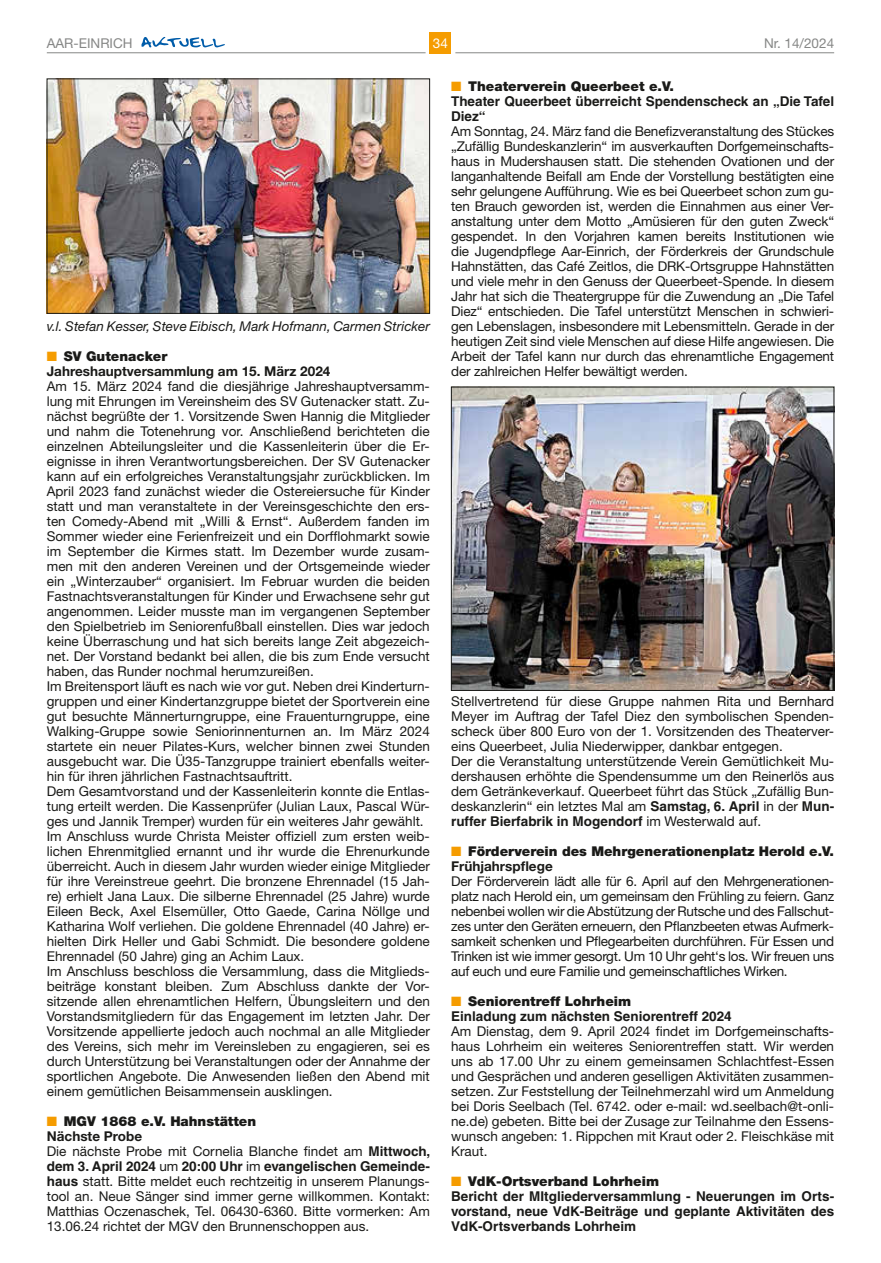
<style>
.page{position:relative;width:881px;height:1263px;background:#fff}
.page>*{position:absolute;margin:0;border:0;box-sizing:border-box;transform-origin:0 0}
.t1{font:13.5px/15px "Helvetica Neue LT";color:#1a1a18;text-align:justify}
.t2{font:700 13.5px/15px "Helvetica LT";color:#1a1a18}
.t3{font:900 13.5px/15px "Helvetica Neue LT";color:#1a1a18}
.t4{font:italic 13.5px "Helvetica Neue LT";color:#1a1a18}
.t5{font:700 13.5px/15px "Helvetica Neue LT";color:#1a1a18}
.t6{font:13.5px "Helvetica Neue LT";color:#868786}
.t7{font:13.5px "Helvetica Neue LT";color:#fff}
.s1{color:#f59c00}
.s2{font-weight:900}
.s3{font-weight:700}
.s4{font-family:"Helvetica LT";font-weight:700}
.s5{font-family:"Helvetica Neue LT";font-weight:400}
</style>
<div class="page">
<div style="left:429px;top:32px;width:22px;height:21px;background:#f59c00"></div>
<hr style="left:47px;top:52px;width:378px;height:1px;background:#868786">
<hr style="left:455px;top:52px;width:378px;height:1px;background:#868786">
<svg style="left:141px;top:37px;width:84px;height:10px"></svg>
<img style="left:453px;top:389px;width:378px;height:300px">
<div style="left:451px;top:387px;width:382px;height:304px;border:1px solid #1a1a18"></div>
<img style="left:49px;top:81px;width:378px;height:231px">
<div style="left:47px;top:79px;width:382px;height:235px;border:1px solid #1a1a18"></div>
<p class="t6" style="left:47px;top:35px;width:87px">AAR-EINRICH</p>
<p class="t7" style="left:433px;top:35px;width:17px">34</p>
<p class="t6" style="left:763px;top:35px;width:72px">Nr. 14/2024</p>
<p class="t3" style="left:451px;top:78px;width:224px"><span class="s1">■</span> Theaterverein Queerbeet e.V.</p>
<p class="t2" style="left:451px;top:93px;width:384px">Theater Queerbeet überreicht Spendenscheck an „Die Tafel<br>Diez“</p>
<p class="t1" style="left:451px;top:123px;width:384px">Am Sonntag, 24. März fand die Benefizveranstaltung des Stückes „Zufällig Bundeskanzlerin“ im ausverkauften Dorfgemeinschafts&shy;haus in Mudershausen statt. Die stehenden Ovationen und der langanhaltende Beifall am Ende der Vorstellung bestätigten eine sehr gelungene Aufführung. Wie es bei Queerbeet schon zum gu&shy;ten Brauch geworden ist, werden die Einnahmen aus einer Ver&shy;anstaltung unter dem Motto „Amüsieren für den guten Zweck“ gespendet. In den Vorjahren kamen bereits Institutionen wie die Jugendpflege Aar-Einrich, der Förderkreis der Grundschule Hahnstätten, das Café Zeitlos, die DRK-Ortsgruppe Hahnstätten und viele mehr in den Genuss der Queerbeet-Spende. In diesem Jahr hat sich die Theatergruppe für die Zuwendung an „Die Tafel Diez“ entschieden. Die Tafel unterstützt Menschen in schwieri&shy;gen Lebenslagen, insbesondere mit Lebensmitteln. Gerade in der heutigen Zeit sind viele Menschen auf diese Hilfe angewiesen. Die Arbeit der Tafel kann nur durch das ehrenamtliche Engagement der zahlreichen Helfer bewältigt werden.</p>
<p class="t4" style="left:47px;top:318px;width:384px">v.l. Stefan Kesser, Steve Eibisch, Mark Hofmann, Carmen Stricker</p>
<p class="t5" style="left:47px;top:348px;width:285px"><span class="s1">■</span> <span class="s2">SV Gutenacker<br></span>Jahreshauptversammlung am 15. März 2024</p>
<p class="t1" style="left:47px;top:378px;width:384px;text-align:left">Am 15. März 2024 fand die diesjährige Jahreshauptversamm&shy;lung mit Ehrungen im Vereinsheim des SV Gutenacker statt. Zu&shy;nächst begrüßte der 1. Vorsitzende Swen Hannig die Mitglieder und nahm die Totenehrung vor. Anschließend berichteten die einzelnen Abteilungsleiter und die Kassenleiterin über die Er&shy;eignisse in ihren Verantwortungsbereichen. Der SV Gutenacker kann auf ein erfolgreiches Veranstaltungsjahr zurückblicken. Im April 2023 fand zunächst wieder die Ostereiersuche für Kinder statt und man veranstaltete in der Vereinsgeschichte den ers&shy;ten Comedy-Abend mit „Willi &amp; Ernst“. Außerdem fanden im Sommer wieder eine Ferienfreizeit und ein Dorfflohmarkt sowie im September die Kirmes statt. Im Dezember wurde zusam&shy;men mit den anderen Vereinen und der Ortsgemeinde wieder ein „Winterzauber“ organisiert. Im Februar wurden die beiden Fastnachtsveranstaltungen für Kinder und Erwachsene sehr gut angenommen. Leider musste man im vergangenen September den Spielbetrieb im Seniorenfußball einstellen. Dies war jedoch keine Überraschung und hat sich bereits lange Zeit abgezeich&shy;net. Der Vorstand bedankt bei allen, die bis zum Ende versucht haben, das Runder nochmal herumzureißen.<br>Im Breitensport läuft es nach wie vor gut. Neben drei Kinderturn&shy;gruppen und einer Kindertanzgruppe bietet der Sportverein eine gut besuchte Männerturngruppe, eine Frauenturngruppe, eine Walking-Gruppe sowie Seniorinnenturnen an. Im März 2024 startete ein neuer Pilates-Kurs, welcher binnen zwei Stunden ausgebucht war. Die Ü35-Tanzgruppe trainiert ebenfalls weiter&shy;hin für ihren jährlichen Fastnachtsauftritt.<br>Dem Gesamtvorstand und der Kassenleiterin konnte die Entlas&shy;tung erteilt werden. Die Kassenprüfer (Julian Laux, Pascal Wür&shy;ges und Jannik Tremper) wurden für ein weiteres Jahr gewählt.<br>Im Anschluss wurde Christa Meister offiziell zum ersten weib&shy;lichen Ehrenmitglied ernannt und ihr wurde die Ehrenurkunde überreicht. Auch in diesem Jahr wurden wieder einige Mitglieder für ihre Vereinstreue geehrt. Die bronzene Ehrennadel (15 Jah&shy;re) erhielt Jana Laux. Die silberne Ehrennadel (25 Jahre) wurde Eileen Beck, Axel Elsemüller, Otto Gaede, Carina Nöllge und Katharina Wolf verliehen. Die goldene Ehrennadel (40 Jahre) er&shy;hielten Dirk Heller und Gabi Schmidt. Die besondere goldene Ehrennadel (50 Jahre) ging an Achim Laux.<br>Im Anschluss beschloss die Versammlung, dass die Mitglieds&shy;beiträge konstant bleiben. Zum Abschluss dankte der Vor&shy;sitzende allen ehrenamtlichen Helfern, Übungsleitern und den Vorstandsmitgliedern für das Engagement im letzten Jahr. Der Vorsitzende appellierte jedoch auch nochmal an alle Mitglieder des Vereins, sich mehr im Vereinsleben zu engagieren, sei es durch Unterstützung bei Veranstaltungen oder der Annahme der sportlichen Angebote. Die Anwesenden ließen den Abend mit einem gemütlichen Beisammensein ausklingen.</p>
<p class="t1" style="left:47px;top:1113px;width:385px;text-align:left"><span class="s1">■</span> <span class="s2">MGV 1868 e.V. Hahnstätten<br></span><span class="s3">Nächste Probe<br></span>Die nächste Probe mit Cornelia Blanche findet am <span class="s4">Mittwoch,</span></p>
<p class="t2" style="left:47px;top:1158px;width:384px">dem 3. April 2024 <span class="s5">um</span> 20:00 Uhr <span class="s5">im</span> evangelischen Gemeinde-</p>
<p class="t1" style="left:47px;top:1173px;width:384px"><span class="s4">haus</span> statt. Bitte meldet euch rechtzeitig in unserem Planungs&shy;tool an. Neue Sänger sind immer gerne willkommen. Kontakt:<br>Matthias Oczenaschek, Tel. 06430-6360. Bitte vormerken: Am 13.06.24 richtet der MGV den Brunnenschoppen aus.</p>
<p class="t1" style="left:451px;top:693px;width:384px;text-align:left">Stellvertretend für diese Gruppe nahmen Rita und Bernhard Meyer im Auftrag der Tafel Diez den symbolischen Spenden&shy;scheck über 800 Euro von der 1. Vorsitzenden des Theaterver&shy;eins Queerbeet, Julia Niederwipper, dankbar entgegen.<br>Der die Veranstaltung unterstützende Verein Gemütlichkeit Mu&shy;dershausen erhöhte die Spendensumme um den Reinerlös aus dem Getränkeverkauf. Queerbeet führt das Stück „Zufällig Bun&shy;deskanzlerin“ ein letztes Mal am <span class="s4">Samstag, 6. April</span> in der <span class="s4">Mun-</span></p>
<p class="t2" style="left:451px;top:813px;width:311px">ruffer Bierfabrik in Mogendorf <span class="s5">im Westerwald auf.</span></p>
<p class="t3" style="left:451px;top:843px;width:384px"><span class="s1">■</span> Förderverein des Mehrgenerationenplatz Herold e.V.<br><span class="s3">Frühjahrspflege</span></p>
<p class="t1" style="left:451px;top:873px;width:384px">Der Förderverein lädt alle für 6. April auf den Mehrgenerationen&shy;platz nach Herold ein, um gemeinsam den Frühling zu feiern. Ganz nebenbei wollen wir die Abstützung der Rutsche und des Fallschut&shy;zes unter den Geräten erneuern, den Pflanzbeeten etwas Aufmerk&shy;samkeit schenken und Pflegearbeiten durchführen. Für Essen und Trinken ist wie immer gesorgt. Um 10 Uhr geht‘s los. Wir freuen uns auf euch und eure Familie und gemeinschaftliches Wirken.</p>
<p class="t3" style="left:451px;top:993px;width:181px"><span class="s1">■</span> Seniorentreff Lohrheim</p>
<p class="t2" style="left:451px;top:1008px;width:282px">Einladung zum nächsten Seniorentreff 2024</p>
<p class="t1" style="left:451px;top:1023px;width:384px">Am Dienstag, dem 9. April 2024 findet im Dorfgemeinschafts&shy;haus Lohrheim ein weiteres Seniorentreffen statt. Wir werden uns ab 17.00 Uhr zu einem gemeinsamen Schlachtfest-Essen und Gesprächen und anderen geselligen Aktivitäten zusammen&shy;setzen. Zur Feststellung der Teilnehmerzahl wird um Anmeldung bei Doris Seelbach (Tel. 6742. oder e-mail: wd.seelbach@t-onli&shy;ne.de) gebeten. Bitte bei der Zusage zur Teilnahme den Essens&shy;wunsch angeben: 1. Rippchen mit Kraut oder 2. Fleischkäse mit Kraut.</p>
<p class="t3" style="left:451px;top:1173px;width:209px"><span class="s1">■</span> VdK-Ortsverband Lohrheim</p>
<p class="t2" style="left:451px;top:1188px;width:384px;text-align:justify">Bericht der MItgliederversammlung - Neuerungen im Orts&shy;vorstand, neue VdK-Beiträge und geplante Aktivitäten des VdK-Ortsverbands Lohrheim</p>
</div>
